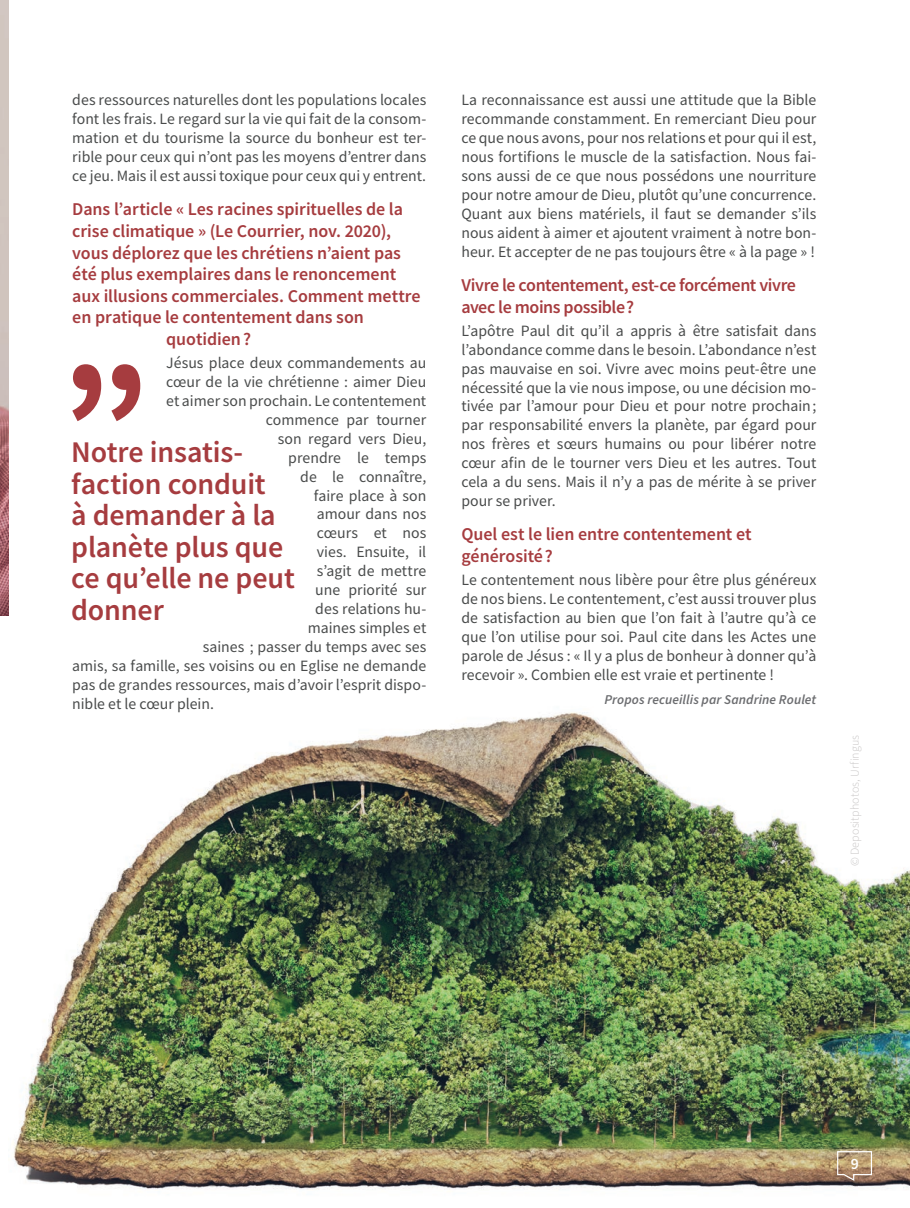
<style>
.page{position:relative;width:910px;height:1208px;background:#fff}
.page>*{position:absolute;margin:0;border:0;box-sizing:border-box;transform-origin:0 0}
.t1{font:700 165px "Source Sans Pro";color:#a63c3f}
.t2{font:600 30px/31.5px "Source Sans Pro";letter-spacing:-.005em;color:#a63c3f}
.t3{font:600 18px/21.6px "Source Sans Pro";letter-spacing:-.005em;color:#a63c3f}
.t4{font:600 18px/21.6px "Source Sans Pro";letter-spacing:-.025em;color:#a63c3f}
.t5{font:15.75px/18.9px "Source Sans Pro";color:#494b4b;text-align:justify}
.t6{font:600 15.75px "Source Sans Pro";color:#fff}
.t7{font:italic 600 13.5px "Source Sans Pro";letter-spacing:.005em;color:#6c6d70}
.t8{font:300 12px "Source Sans Pro";letter-spacing:.01em;color:#c6c4c4}
</style>
<div class="page">
<img style="left:13px;top:712px;width:897px;height:478px">
<img style="left:0;top:0;width:9px;height:615px">
<svg style="left:836px;top:1150px;width:37px;height:32px"></svg>
<p class="t5" style="left:72px;top:91px;width:356px">des ressources naturelles dont les populations locales font les frais. Le regard sur la vie qui fait de la consom&shy;mation et du tourisme la source du bonheur est ter&shy;rible pour ceux qui n’ont pas les moyens d’entrer dans ce jeu. Mais il est aussi toxique pour ceux qui y entrent.</p>
<p class="t3" style="left:72px;top:198px;width:332px">Dans l’article « Les racines spirituelles de la</p>
<p class="t3" style="left:72px;top:220px;width:320px">crise climatique » (Le Courrier, nov. 2020),</p>
<p class="t3" style="left:72px;top:242px;width:330px">vous déplorez que les chrétiens n’aient pas</p>
<p class="t3" style="left:72px;top:263px;width:325px">été plus exemplaires dans le renoncement</p>
<p class="t3" style="left:72px;top:285px;width:350px">aux illusions commerciales. Comment mettre</p>
<p class="t3" style="left:72px;top:306px;width:293px">en pratique le contentement dans son</p>
<p class="t3" style="left:166px;top:328px;width:86px">quotidien ?</p>
<p class="t5" style="left:166px;top:353px;width:262px">Jésus place deux commandements au</p>
<p class="t5" style="left:166px;top:372px;width:262px">cœur de la vie chrétienne : aimer Dieu</p>
<p class="t5" style="left:166px;top:391px;width:262px">et aimer son prochain. Le contentement</p>
<p class="t5" style="left:266px;top:410px;width:162px">commence par tourner</p>
<p class="t5" style="left:278px;top:429px;width:150px">son regard vers Dieu,</p>
<p class="t5" style="left:288px;top:448px;width:140px">prendre le temps</p>
<p class="t5" style="left:300px;top:467px;width:128px">de le connaître,</p>
<p class="t5" style="left:314px;top:486px;width:114px">faire place à son</p>
<p class="t5" style="left:317px;top:504px;width:111px">amour dans nos</p>
<p class="t5" style="left:317px;top:523px;width:111px">cœurs et nos</p>
<p class="t5" style="left:317px;top:542px;width:111px">vies. Ensuite, il</p>
<p class="t5" style="left:317px;top:561px;width:111px">s’agit de mettre</p>
<p class="t5" style="left:315px;top:580px;width:112px">une priorité sur</p>
<p class="t5" style="left:315px;top:599px;width:113px">des relations hu-</p>
<p class="t5" style="left:308px;top:618px;width:120px">maines simples et</p>
<p class="t5" style="left:203px;top:637px;width:225px">saines ; passer du temps avec ses</p>
<p class="t5" style="left:72px;top:656px;width:355px">amis, sa famille, ses voisins ou en Eglise ne demande</p>
<p class="t5" style="left:72px;top:675px;width:355px">pas de grandes ressources, mais d’avoir l’esprit dispo-</p>
<p class="t5" style="left:72px;top:693px;width:143px">nible et le cœur plein.</p>
<h1 class="t1" style="left:61px;top:313px;width:90px">”</h1>
<h2 class="t2" style="left:71px;top:436px;width:225px">Notre insatis&shy;faction conduit<br>à demander à la planète plus que ce qu’elle ne peut donner</h2>
<p class="t5" style="left:461px;top:91px;width:357px">La reconnaissance est aussi une attitude que la Bible recommande constamment. En remerciant Dieu pour ce que nous avons, pour nos relations et pour qui il est, nous fortifions le muscle de la satisfaction. Nous fai&shy;sons aussi de ce que nous possédons une nourriture pour notre amour de Dieu, plutôt qu’une concurrence.<br>Quant aux biens matériels, il faut se demander s’ils nous aident à aimer et ajoutent vraiment à notre bon&shy;heur. Et accepter de ne pas toujours être « à la page » !</p>
<p class="t4" style="left:461px;top:274px;width:336px">Vivre le contentement, est-ce forcément vivre avec le moins possible ?</p>
<p class="t5" style="left:461px;top:321px;width:356px">L’apôtre Paul dit qu’il a appris à être satisfait dans l’abondance comme dans le besoin. L’abondance n’est pas mauvaise en soi. Vivre avec moins peut-être une nécessité que la vie nous impose, ou une décision mo&shy;tivée par l’amour pour Dieu et pour notre prochain ; par responsabilité envers la planète, par égard pour nos frères et sœurs humains ou pour libérer notre cœur afin de le tourner vers Dieu et les autres. Tout cela a du sens. Mais il n’y a pas de mérite à se priver pour se priver.</p>
<p class="t3" style="left:461px;top:523px;width:292px">Quel est le lien entre contentement et générosité ?</p>
<p class="t5" style="left:461px;top:570px;width:356px">Le contentement nous libère pour être plus généreux de nos biens. Le contentement, c’est aussi trouver plus de satisfaction au bien que l’on fait à l’autre qu’à ce que l’on utilise pour soi. Paul cite dans les Actes une parole de Jésus : « Il y a plus de bonheur à donner qu’à recevoir ». Combien elle est vraie et pertinente !</p>
<p class="t7" style="left:605px;top:691px;width:213px">Propos recueillis par Sandrine Roulet</p>
<p class="t8" style="left:847px;top:866px;width:133px;rotate:-90deg">© Depositphotos, Urfingus</p>
<p class="t6" style="left:851px;top:1153px;width:10px">9</p>
</div>
